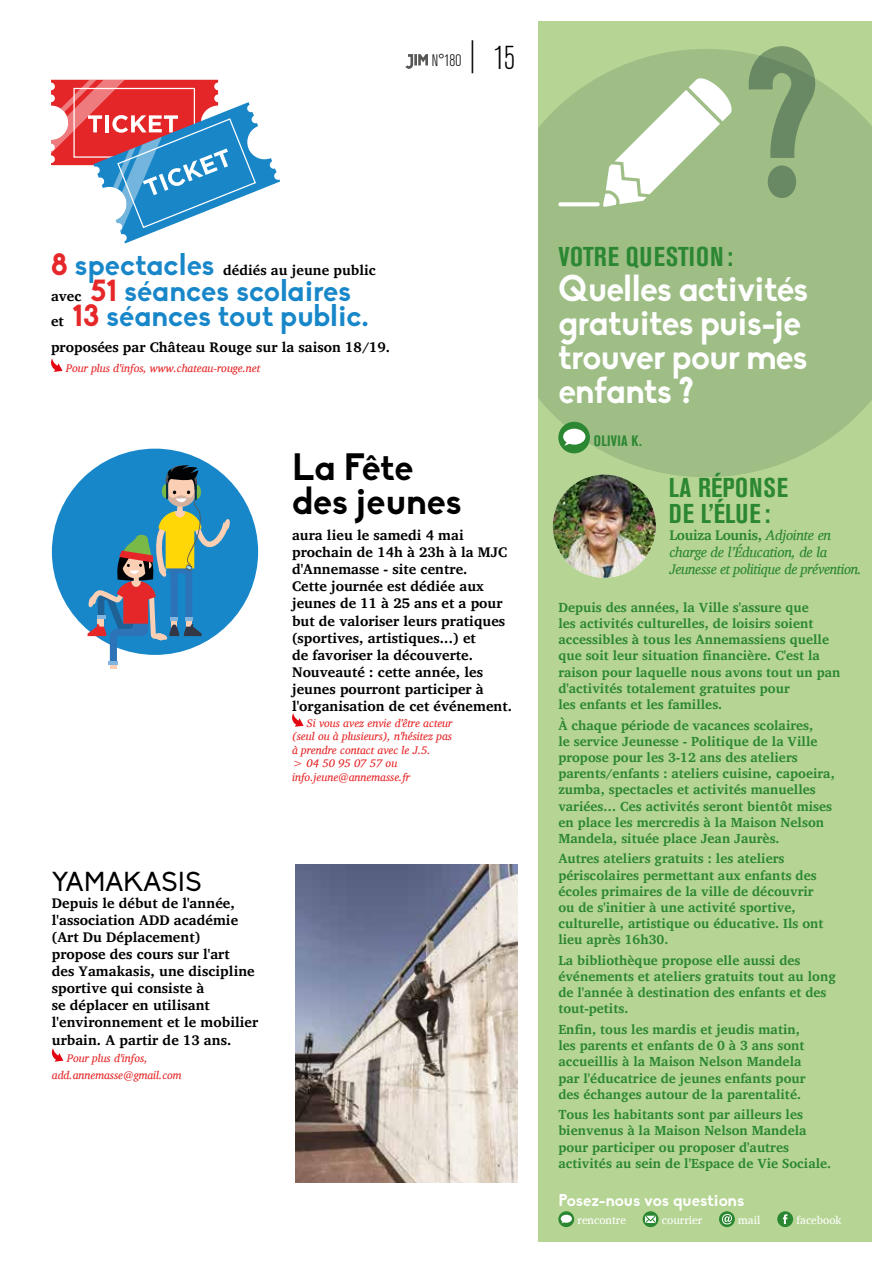
<style>
.page{position:relative;width:893px;height:1263px;background:#fff}
.page>*{position:absolute;margin:0;border:0;box-sizing:border-box;transform-origin:0 0}
.t1{font:700 37.5px/34.2px "Biko";color:#000}
.t2{font:700 36px/34.2px "Biko";letter-spacing:-.02em;color:#fff}
.t3{font:700 30px/25.7px "Biko";color:#1887c9}
.t4{font:700 condensed 27px/25.7px "Akzidenz Grotesk BE";letter-spacing:.03em;color:#2c8732}
.t5{font:27px "Biko";color:#000}
.t6{font:700 16.8px "Biko";color:#fff}
.t7{font:300 condensed 16.5px "Akzidenz Grotesk BE";color:#000}
.t8{font:700 condensed 15px "Akzidenz Grotesk BE";letter-spacing:.02em;color:#2c8732}
.t9{font:700 14.25px/17.1px "Charis SIL";color:#000}
.t10{font:italic 14.25px/17.1px "Charis SIL";letter-spacing:-.02em;color:#2c8732}
.t11{font:700 13.5px/16.2px "Charis SIL";color:#2c8732}
.t12{font:11.4px "Charis SIL";color:#fff}
.t13{font:italic 11.25px/13.5px "Charis SIL";color:#e62729}
.s1{font-size:33px}
.s2{font-family:"Biko";font-size:30px;color:#e62729}
.s3{font-family:"Biko";font-size:30px;color:#1887c9}
.s4{font-family:"Charis SIL";font-size:14.25px;color:#000}
.s5{color:#e62729}
.s6{font-weight:700;font-style:normal}
</style>
<div class="page">
<div style="left:538px;top:21px;width:334px;height:1221px;background:#b6d594"></div>
<svg style="left:538px;top:49px;width:334px;height:428px;background:#a0c087"></svg>
<svg style="left:558px;top:1211px;width:16px;height:16px"></svg>
<div style="left:561px;top:1215px;width:11px;height:8px;background:#fff;border-radius:50%"></div>
<div style="left:643px;top:1211px;width:15px;height:16px;background:#2c8732;border-radius:50%"></div>
<svg style="left:645px;top:1215px;width:11px;height:8px"></svg>
<svg style="left:719px;top:1211px;width:16px;height:16px"></svg>
<svg style="left:722px;top:1214px;width:10px;height:10px"></svg>
<div style="left:777px;top:1211px;width:16px;height:16px;background:#2c8732;border-radius:50%"></div>
<svg style="left:783px;top:1214px;width:4px;height:10px"></svg>
<svg style="left:749px;top:46px;width:67px;height:152px;background:#88a878"></svg>
<svg style="left:602px;top:76px;width:132px;height:132px;background:#c2d6b3"></svg>
<svg style="left:558px;top:202px;width:42px;height:4px"></svg>
<svg style="left:405px;top:54px;width:23px;height:15px"></svg>
<div style="left:558px;top:422px;width:32px;height:31px;background:#2c8732;border-radius:50%"></div>
<div style="left:563px;top:429px;width:22px;height:16px;background:#fff;border-radius:50%"></div>
<svg style="left:564px;top:441px;width:10px;height:5px"></svg>
<img style="left:553px;top:475px;width:103px;height:103px;border-radius:52px">
<svg style="left:292px;top:713px;width:12px;height:14px"></svg>
<svg style="left:51px;top:358px;width:12px;height:14px"></svg>
<svg style="left:51px;top:1048px;width:12px;height:14px"></svg>
<img style="left:295px;top:864px;width:222px;height:318px">
<svg style="left:51px;top:80px;width:229px;height:163px"></svg>
<div style="left:52px;top:449px;width:206px;height:206px;background:#1887c9;border-radius:50%"></div>
<svg style="left:88px;top:465px;width:142px;height:204px"></svg>
<p class="t7" style="left:432px;top:51px;width:85px">N°180 <span class="s1">| 15</span></p>
<p class="t9" style="left:51px;top:261px;width:327px"><span class="s2">8</span> <span class="s3">spectacles</span> dédiés au jeune public</p>
<h3 class="t3" style="left:51px;top:278px;width:319px"><span class="s4">avec</span> <span class="s5">51</span> séances scolaires <span class="s4">et</span> <span class="s5">13</span> séances tout public.</h3>
<p class="t9" style="left:51px;top:338px;width:341px">proposées par Château Rouge sur la saison 18/19.</p>
<p class="t13" style="left:66px;top:361px;width:196px">Pour plus d'infos, www.chateau-rouge.net</p>
<h1 class="t1" style="left:292px;top:450px;width:171px">La Fête des jeunes</h1>
<p class="t9" style="left:292px;top:527px;width:222px">aura lieu le samedi 4 mai prochain de 14h à 23h à la MJC d'Annemasse - site centre.<br>Cette journée est dédiée aux jeunes de 11 à 25 ans et a pour but de valoriser leurs pratiques (sportives, artistiques...) et<br>de favoriser la découverte.<br>Nouveauté : cette année, les jeunes pourront participer à l'organisation de cet événement.</p>
<p class="t13" style="left:292px;top:716px;width:162px;text-indent:15px">Si vous avez envie d'être acteur (seul ou à plusieurs), n'hésitez pas à prendre contact avec le J.5.<br>&gt; 04 50 95 07 57 ou info.jeune@annemasse.fr</p>
<h3 class="t5" style="left:52px;top:866px;width:151px">YAMAKASIS</h3>
<p class="t9" style="left:52px;top:894px;width:208px">Depuis le début de l'année, l'association ADD académie (Art Du Déplacement)<br>propose des cours sur l'art<br>des Yamakasis, une discipline sportive qui consiste à<br>se déplacer en utilisant l'environnement et le mobilier urbain. A partir de 13 ans.</p>
<p class="t13" style="left:52px;top:1049px;width:131px;line-height:17.1px;text-indent:15px">Pour plus d'infos, add.annemasse@gmail.com</p>
<h3 class="t4" style="left:558px;top:245px;width:176px">VOTRE QUESTION:</h3>
<h2 class="t2" style="left:558px;top:271px;width:252px">Quelles activités gratuites puis-je trouver pour mes enfants ?</h2>
<p class="t8" style="left:594px;top:432px;width:50px">OLIVIA K.</p>
<h3 class="t4" style="left:669px;top:475px;width:121px">LA RÉPONSE<br>DE L’ÉLUE:</h3>
<p class="t10" style="left:669px;top:527px;width:194px"><span class="s6">Louiza Lounis,</span> Adjointe en charge de l’Éducation, de la<br>Jeunesse et politique de prévention.</p>
<p class="t11" style="left:558px;top:599px;width:284px">Depuis des années, la Ville s'assure que<br>les activités culturelles, de loisirs soient accessibles à tous les Annemassiens quelle que soit leur situation financière. C'est la raison pour laquelle nous avons tout un pan d'activités totalement gratuites pour<br>les enfants et les familles.</p>
<p class="t11" style="left:558px;top:717px;width:278px">À chaque période de vacances scolaires,<br>le service Jeunesse - Politique de la Ville propose pour les 3-12 ans des ateliers parents/enfants : ateliers cuisine, capoeira, zumba, spectacles et activités manuelles variées... Ces activités seront bientôt mises en place les mercredis à la Maison Nelson Mandela, située place Jean Jaurès.</p>
<p class="t11" style="left:558px;top:851px;width:267px">Autres ateliers gratuits : les ateliers périscolaires permettant aux enfants des écoles primaires de la ville de découvrir ou de s'initier à une activité sportive, culturelle, artistique ou éducative. Ils ont lieu après 16h30.</p>
<p class="t11" style="left:558px;top:952px;width:279px">La bibliothèque propose elle aussi des événements et ateliers gratuits tout au long de l'année à destination des enfants et des tout-petits.</p>
<p class="t11" style="left:558px;top:1021px;width:249px">Enfin, tous les mardis et jeudis matin, les parents et enfants de 0 à 3 ans sont accueillis à la Maison Nelson Mandela par l'éducatrice de jeunes enfants pour des échanges autour de la parentalité.</p>
<p class="t11" style="left:558px;top:1106px;width:275px">Tous les habitants sont par ailleurs les bienvenus à la Maison Nelson Mandela pour participer ou proposer d'autres activités au sein de l'Espace de Vie Sociale.</p>
<p class="t6" style="left:558px;top:1190px;width:188px">Posez-nous vos questions</p>
<p class="t12" style="left:578px;top:1213px;width:50px">rencontre</p>
<p class="t12" style="left:662px;top:1213px;width:42px">courrier</p>
<p class="t12" style="left:738px;top:1213px;width:24px">mail</p>
<p class="t12" style="left:796px;top:1213px;width:47px">facebook</p>
</div>
